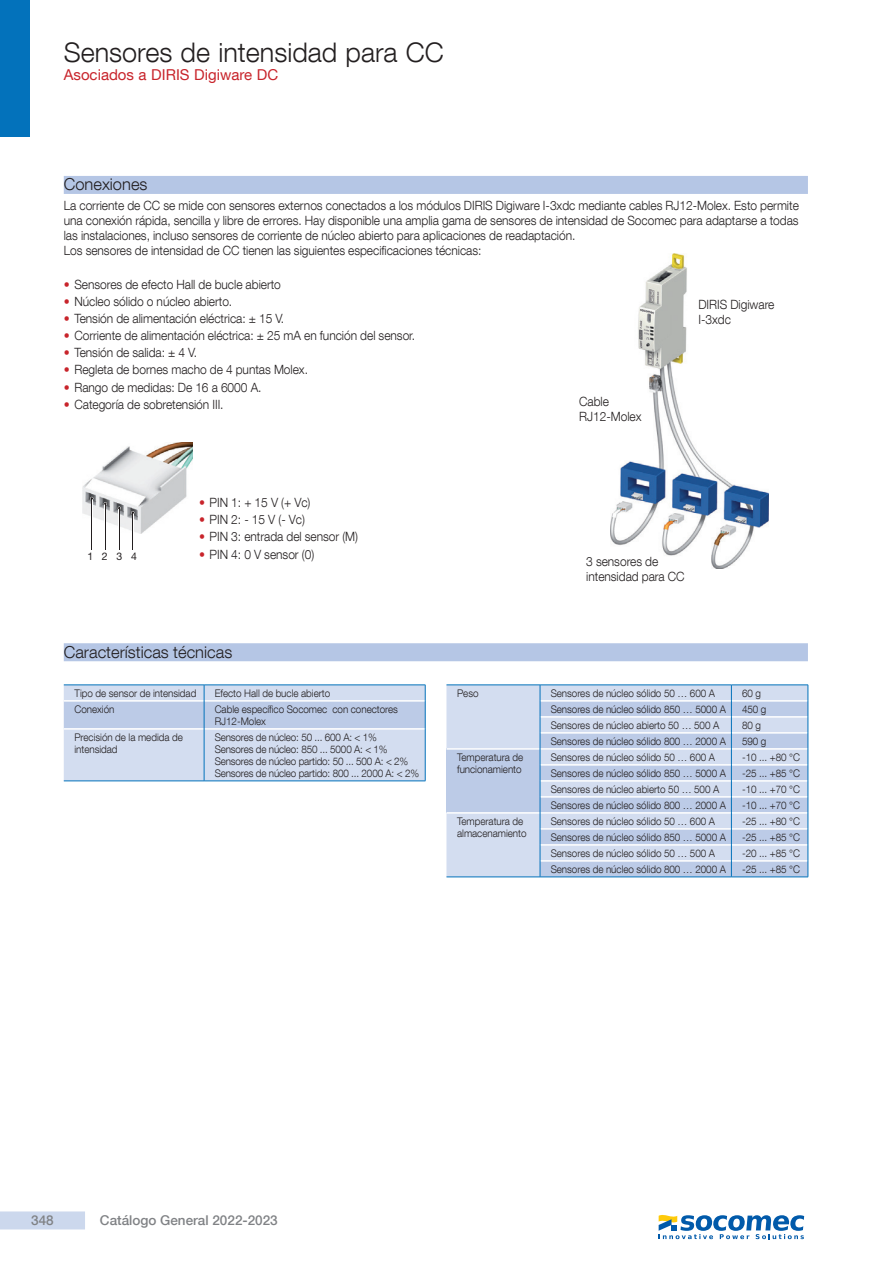
<style>
.page{position:relative;width:893px;height:1263px;background:#fff}
.page>*{position:absolute;margin:0;border:0;box-sizing:border-box;transform-origin:0 0}
.t1{font:300 27px "Helvetica Neue LT Com";color:#231f20}
.t2{font:300 16.5px "Helvetica Neue LT Com";color:#231f20}
.t3{font:15px "Helvetica Neue LT Com";color:#c8242b}
.t4{font:500 13.5px "Helvetica Neue LT Com";color:#808285}
.t5{font:300 12.75px/15px "Helvetica Neue LT Com";letter-spacing:-.005em;color:#231f20;scale:.94 1}
.t6{font:300 10.5px/12px "Helvetica Neue LT Com";letter-spacing:-.005em;color:#231f20;scale:.94 1}
.t7{font:10.5px "Helvetica Neue LT Com";color:#231f20}
.s1{color:#c8242b}
</style>
<div class="page">
<div style="left:0;top:1211px;width:85px;height:18px;background:#ccd8ed"></div>
<div style="left:0;top:0;width:30px;height:136px;background:#0372bb"></div>
<div style="left:64px;top:176px;width:744px;height:18px;background:#b5c6e5"></div>
<div style="left:64px;top:643px;width:744px;height:18px;background:#b5c6e5"></div>
<img style="left:610px;top:253px;width:159px;height:315px">
<img style="left:82px;top:442px;width:110px;height:92px">
<hr style="left:91px;top:498px;width:2px;height:52px;background:#fff">
<hr style="left:91px;top:498px;width:1px;height:52px;background:#231f20">
<hr style="left:105px;top:504px;width:1px;height:46px;background:#231f20">
<hr style="left:119px;top:508px;width:1px;height:42px;background:#231f20">
<hr style="left:132px;top:513px;width:2px;height:37px;background:#fff">
<hr style="left:132px;top:513px;width:1px;height:37px;background:#231f20">
<hr style="left:64px;top:781px;width:140px;height:1px;background:#0372bb">
<svg style="left:64px;top:685px;width:362px;height:96px;background:#cbd7ed"></svg>
<hr style="left:204px;top:729px;width:1px;height:52px;background:#0372bb">
<hr style="left:425px;top:729px;width:1px;height:52px;background:#0372bb">
<hr style="left:204px;top:781px;width:221px;height:1px;background:#0372bb">
<div style="left:446px;top:686px;width:362px;height:191px;background:#d3ddf0"></div>
<svg style="left:541px;top:702px;width:267px;height:175px;background:#c5d2ea"></svg>
<div style="left:446px;top:749px;width:94px;height:64px;background:#bccbe7"></div>
<hr style="left:446px;top:685px;width:94px;height:1px;background:#0372bb">
<hr style="left:540px;top:685px;width:191px;height:1px;background:#0372bb">
<hr style="left:731px;top:685px;width:77px;height:1px;background:#0372bb">
<hr style="left:540px;top:700px;width:191px;height:2px;background:#fff">
<hr style="left:732px;top:700px;width:76px;height:2px;background:#fff">
<hr style="left:540px;top:716px;width:191px;height:2px;background:#fff">
<hr style="left:732px;top:716px;width:76px;height:2px;background:#fff">
<hr style="left:540px;top:732px;width:191px;height:2px;background:#fff">
<hr style="left:732px;top:732px;width:76px;height:2px;background:#fff">
<hr style="left:446px;top:748px;width:94px;height:2px;background:#fff">
<hr style="left:540px;top:748px;width:191px;height:2px;background:#fff">
<hr style="left:732px;top:748px;width:76px;height:2px;background:#fff">
<hr style="left:540px;top:764px;width:191px;height:2px;background:#fff">
<hr style="left:732px;top:764px;width:76px;height:2px;background:#fff">
<hr style="left:540px;top:780px;width:191px;height:2px;background:#fff">
<hr style="left:732px;top:780px;width:76px;height:2px;background:#fff">
<hr style="left:540px;top:796px;width:191px;height:2px;background:#fff">
<hr style="left:732px;top:796px;width:76px;height:2px;background:#fff">
<hr style="left:446px;top:812px;width:94px;height:2px;background:#fff">
<hr style="left:540px;top:812px;width:191px;height:2px;background:#fff">
<hr style="left:732px;top:812px;width:76px;height:2px;background:#fff">
<hr style="left:540px;top:828px;width:191px;height:2px;background:#fff">
<hr style="left:732px;top:828px;width:76px;height:2px;background:#fff">
<hr style="left:540px;top:844px;width:191px;height:2px;background:#fff">
<hr style="left:732px;top:844px;width:76px;height:2px;background:#fff">
<hr style="left:540px;top:860px;width:191px;height:2px;background:#fff">
<hr style="left:732px;top:860px;width:76px;height:2px;background:#fff">
<hr style="left:446px;top:877px;width:94px;height:1px;background:#0372bb">
<svg style="left:540px;top:685px;width:1px;height:192px"></svg>
<svg style="left:731px;top:685px;width:1px;height:192px"></svg>
<svg style="left:808px;top:685px;width:1px;height:192px"></svg>
<hr style="left:540px;top:877px;width:191px;height:1px;background:#0372bb">
<hr style="left:731px;top:877px;width:77px;height:1px;background:#0372bb">
<svg style="left:659px;top:1215px;width:145px;height:24px"></svg>
<h1 class="t1" style="left:64px;top:36px;width:382px">Sensores de intensidad para CC</h1>
<p class="t3" style="left:64px;top:65px;width:216px">Asociados a DIRIS Digiware DC</p>
<p class="t2" style="left:64px;top:174px;width:85px">Conexiones</p>
<p class="t5" style="left:64px;top:197px;width:783px">La corriente de CC se mide con sensores externos conectados a los módulos DIRIS Digiware I-3xdc mediante cables RJ12-Molex. Esto permite una conexión rápida, sencilla y libre de errores. Hay disponible una amplia gama de sensores de intensidad de Socomec para adaptarse a todas las instalaciones, incluso sensores de corriente de núcleo abierto para aplicaciones de readaptación.<br>Los sensores de intensidad de CC tienen las siguientes especificaciones técnicas:</p>
<p class="t5" style="left:64px;top:276px;width:233px"><span class="s1">•</span> Sensores de efecto Hall de bucle abierto</p>
<p class="t5" style="left:64px;top:294px;width:181px"><span class="s1">•</span> Núcleo sólido o núcleo abierto.</p>
<p class="t5" style="left:64px;top:311px;width:236px"><span class="s1">•</span> Tensión de alimentación eléctrica: ± 15 V.</p>
<p class="t5" style="left:64px;top:328px;width:375px"><span class="s1">•</span> Corriente de alimentación eléctrica: ± 25 mA en función del sensor.</p>
<p class="t5" style="left:64px;top:345px;width:143px"><span class="s1">•</span> Tensión de salida: ± 4 V.</p>
<p class="t5" style="left:64px;top:362px;width:261px"><span class="s1">•</span> Regleta de bornes macho de 4 puntas Molex.</p>
<p class="t5" style="left:64px;top:379px;width:212px"><span class="s1">•</span> Rango de medidas: De 16 a 6000 A.</p>
<p class="t5" style="left:64px;top:396px;width:172px"><span class="s1">•</span> Categoría de sobretensión III.</p>
<p class="t5" style="left:698px;top:297px;width:82px">DIRIS Digiware<br>I-3xdc</p>
<p class="t5" style="left:579px;top:393px;width:68px">Cable<br>RJ12-Molex</p>
<p class="t7" style="left:87px;top:550px;width:51px">1 2 3 4</p>
<p class="t5" style="left:199px;top:495px;width:120px"><span class="s1">•</span> PIN 1: + 15 V (+ Vc)</p>
<p class="t5" style="left:199px;top:512px;width:114px"><span class="s1">•</span> PIN 2: - 15 V (- Vc)</p>
<p class="t5" style="left:199px;top:529px;width:171px"><span class="s1">•</span> PIN 3: entrada del sensor (M)</p>
<p class="t5" style="left:199px;top:546px;width:124px"><span class="s1">•</span> PIN 4: 0 V sensor (0)</p>
<p class="t2" style="left:64px;top:642px;width:170px">Características técnicas</p>
<p class="t6" style="left:74px;top:687px;width:131px">Tipo de sensor de intensidad</p>
<p class="t6" style="left:215px;top:687px;width:124px">Efecto Hall de bucle abierto</p>
<p class="t6" style="left:74px;top:703px;width:44px">Conexión</p>
<p class="t6" style="left:215px;top:703px;width:196px">Cable específico Socomec con conectores<br>RJ12-Molex</p>
<p class="t6" style="left:74px;top:731px;width:117px">Precisión de la medida de intensidad</p>
<p class="t6" style="left:215px;top:731px;width:219px">Sensores de núcleo: 50 ... 600 A: &lt; 1%<br>Sensores de núcleo: 850 ... 5000 A: &lt; 1% Sensores de núcleo partido: 50 ... 500 A: &lt; 2% Sensores de núcleo partido: 800 ... 2000 A: &lt; 2%</p>
<p class="t5" style="left:586px;top:554px;width:106px">3 sensores de intensidad para CC</p>
<p class="t6" style="left:457px;top:687px;width:24px">Peso</p>
<p class="t6" style="left:551px;top:687px;width:176px">Sensores de núcleo sólido 50 … 600 A</p>
<p class="t6" style="left:742px;top:687px;width:22px">60 g</p>
<p class="t6" style="left:551px;top:703px;width:188px">Sensores de núcleo sólido 850 … 5000 A</p>
<p class="t6" style="left:742px;top:703px;width:27px">450 g</p>
<p class="t6" style="left:551px;top:719px;width:181px">Sensores de núcleo abierto 50 … 500 A</p>
<p class="t6" style="left:742px;top:719px;width:22px">80 g</p>
<p class="t6" style="left:551px;top:735px;width:188px">Sensores de núcleo sólido 800 … 2000 A</p>
<p class="t6" style="left:742px;top:735px;width:27px">590 g</p>
<p class="t6" style="left:457px;top:751px;width:72px">Temperatura de funcionamiento</p>
<p class="t6" style="left:551px;top:751px;width:176px">Sensores de núcleo sólido 50 … 600 A</p>
<p class="t6" style="left:742px;top:751px;width:63px">-10 ... +80 °C</p>
<p class="t6" style="left:551px;top:767px;width:188px">Sensores de núcleo sólido 850 … 5000 A</p>
<p class="t6" style="left:742px;top:767px;width:63px">-25 ... +85 °C</p>
<p class="t6" style="left:551px;top:783px;width:181px">Sensores de núcleo abierto 50 … 500 A</p>
<p class="t6" style="left:742px;top:783px;width:63px">-10 ... +70 °C</p>
<p class="t6" style="left:551px;top:799px;width:188px">Sensores de núcleo sólido 800 … 2000 A</p>
<p class="t6" style="left:742px;top:799px;width:63px">-10 ... +70 °C</p>
<p class="t6" style="left:457px;top:815px;width:75px">Temperatura de almacenamiento</p>
<p class="t6" style="left:551px;top:815px;width:176px">Sensores de núcleo sólido 50 … 600 A</p>
<p class="t6" style="left:742px;top:815px;width:63px">-25 ... +80 °C</p>
<p class="t6" style="left:551px;top:831px;width:188px">Sensores de núcleo sólido 850 … 5000 A</p>
<p class="t6" style="left:742px;top:831px;width:63px">-25 ... +85 °C</p>
<p class="t6" style="left:551px;top:847px;width:176px">Sensores de núcleo sólido 50 … 500 A</p>
<p class="t6" style="left:742px;top:847px;width:63px">-20 ... +85 °C</p>
<p class="t6" style="left:551px;top:863px;width:188px">Sensores de núcleo sólido 800 … 2000 A</p>
<p class="t6" style="left:742px;top:863px;width:63px">-25 ... +85 °C</p>
<p class="t4" style="left:31px;top:1212px;width:24px">348</p>
<p class="t4" style="left:100px;top:1212px;width:179px">Catálogo General 2022-2023</p>
</div>
